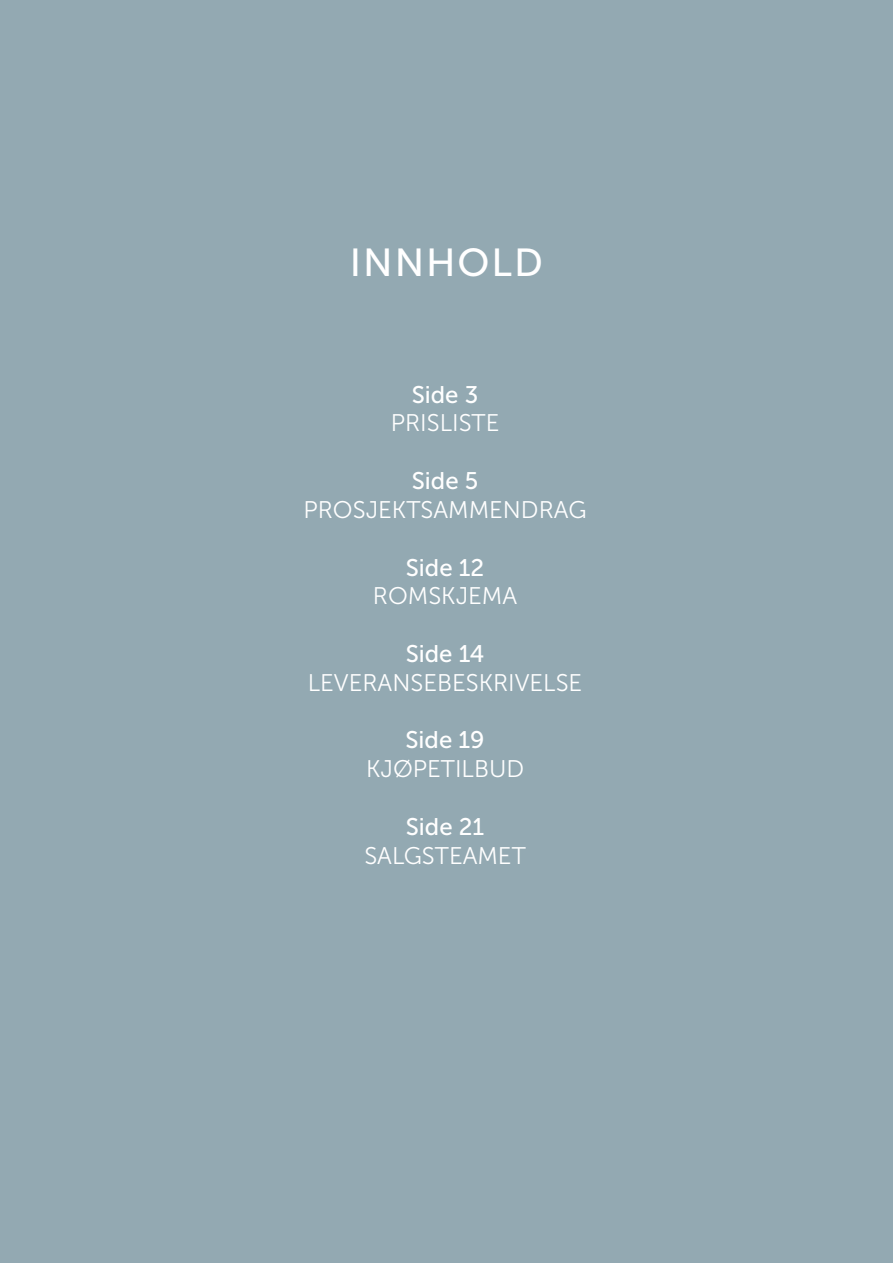
<style>
.page{position:relative;width:893px;height:1263px;background:#93a9b2}
.page>*{position:absolute;margin:0;border:0;box-sizing:border-box;transform-origin:0 0}
.t1{font:39px "Museo Sans 500";letter-spacing:.05em;color:#fff}
.t2{font:24px "Museo Sans 300";color:#fff}
.t3{font:24px "Museo Sans 500";color:#fff}
</style>
<div class="page">
<h1 class="t1" style="left:350px;top:241px;width:195px">INNHOLD</h1>
<p class="t3" style="left:412px;top:381px;width:68px">Side 3</p>
<p class="t2" style="left:391px;top:410px;width:110px">PRISLISTE</p>
<p class="t3" style="left:412px;top:468px;width:68px">Side 5</p>
<p class="t2" style="left:304px;top:497px;width:285px">PROSJEKTSAMMENDRAG</p>
<p class="t3" style="left:406px;top:554px;width:80px">Side 12</p>
<p class="t2" style="left:373px;top:583px;width:146px">ROMSKJEMA</p>
<p class="t3" style="left:406px;top:640px;width:80px">Side 14</p>
<p class="t2" style="left:308px;top:669px;width:276px">LEVERANSEBESKRIVELSE</p>
<p class="t3" style="left:405px;top:727px;width:81px">Side 19</p>
<p class="t2" style="left:366px;top:756px;width:160px">KJØPETILBUD</p>
<p class="t3" style="left:406px;top:813px;width:80px">Side 21</p>
<p class="t2" style="left:364px;top:842px;width:163px">SALGSTEAMET</p>
</div>
